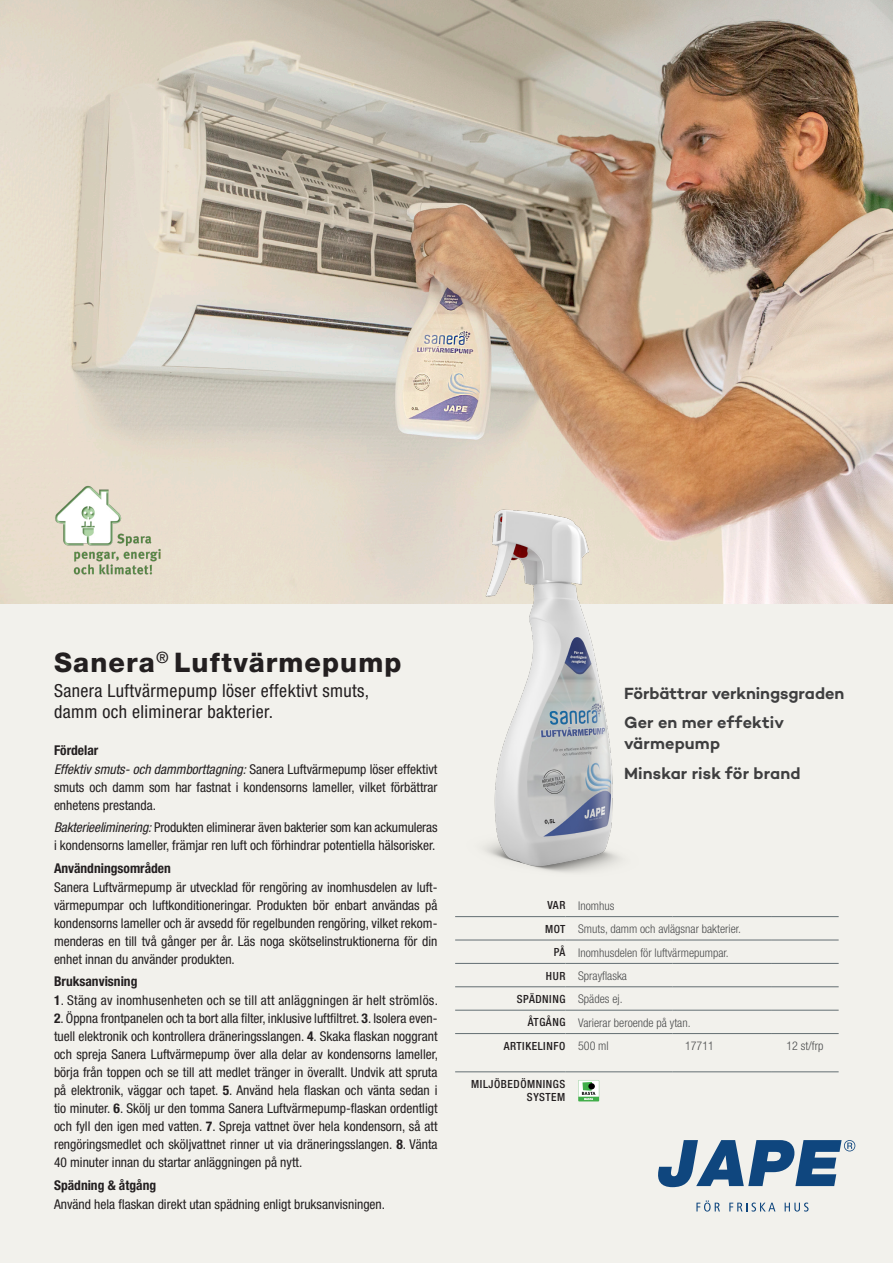
<style>
.page{position:relative;width:893px;height:1263px;background:#fff}
.page>*{position:absolute;margin:0;border:0;box-sizing:border-box;transform-origin:0 0}
.Produktnamn{font:800 27px "Helvetica Neue LT Std";letter-spacing:.04em;color:#231f20}
.Produktnamn_Beskrivning{font:condensed 18px/21px "Helvetica Neue LT Std";letter-spacing:.02em;color:#231f20}
.USP_-_Ny{font:600 16.5px/21px "Campton";letter-spacing:.005em;color:#3e3e3f}
.t1{font:condensed 13.5px/18px "Helvetica Neue LT Std";color:#231f20;text-align:justify}
.t2{font:condensed 13.5px "Helvetica Neue LT Std";letter-spacing:.02em;color:#231f20}
.t3{font:700 condensed 13.5px "Helvetica Neue LT Std";color:#231f20}
.Tabell_Bröd{font:300 condensed 12px "Helvetica Neue LT Std";color:#4b4c4d}
.Tabell_Rubrik{font:500 condensed 11.25px/13.5px "Helvetica Neue LT Std";letter-spacing:.05em;color:#231f20;text-align:right}
.s1{font-style:italic}
.s2{font-weight:700}
</style>
<div class="page">
<div style="left:0;top:604px;width:893px;height:659px;background:#f2f1ec"></div>
<img style="left:0;top:0;width:893px;height:604px">
<img style="left:54px;top:486px;width:107px;height:89px">
<hr style="left:455px;top:916px;width:110px;height:1px;background:#636e72">
<hr style="left:565px;top:916px;width:107px;height:1px;background:#636e72">
<hr style="left:672px;top:916px;width:99px;height:1px;background:#636e72">
<hr style="left:771px;top:916px;width:68px;height:1px;background:#636e72">
<hr style="left:455px;top:940px;width:110px;height:1px;background:#636e72">
<hr style="left:565px;top:940px;width:107px;height:1px;background:#636e72">
<hr style="left:672px;top:940px;width:99px;height:1px;background:#636e72">
<hr style="left:771px;top:940px;width:68px;height:1px;background:#636e72">
<hr style="left:455px;top:963px;width:110px;height:1px;background:#636e72">
<hr style="left:565px;top:963px;width:107px;height:1px;background:#636e72">
<hr style="left:672px;top:963px;width:99px;height:1px;background:#636e72">
<hr style="left:771px;top:963px;width:68px;height:1px;background:#636e72">
<hr style="left:455px;top:986px;width:110px;height:1px;background:#636e72">
<hr style="left:565px;top:986px;width:107px;height:1px;background:#636e72">
<hr style="left:672px;top:986px;width:99px;height:1px;background:#636e72">
<hr style="left:771px;top:986px;width:68px;height:1px;background:#636e72">
<hr style="left:455px;top:1010px;width:110px;height:1px;background:#636e72">
<hr style="left:565px;top:1010px;width:107px;height:1px;background:#636e72">
<hr style="left:672px;top:1010px;width:99px;height:1px;background:#636e72">
<hr style="left:771px;top:1010px;width:68px;height:1px;background:#636e72">
<hr style="left:455px;top:1033px;width:110px;height:1px;background:#636e72">
<hr style="left:565px;top:1033px;width:107px;height:1px;background:#636e72">
<hr style="left:672px;top:1033px;width:99px;height:1px;background:#636e72">
<hr style="left:771px;top:1033px;width:68px;height:1px;background:#636e72">
<hr style="left:455px;top:1071px;width:110px;height:1px;background:#636e72">
<hr style="left:565px;top:1071px;width:107px;height:1px;background:#636e72">
<hr style="left:672px;top:1071px;width:99px;height:1px;background:#636e72">
<hr style="left:771px;top:1071px;width:68px;height:1px;background:#636e72">
<svg style="left:578px;top:1080px;width:21px;height:21px"></svg>
<img style="left:402px;top:490px;width:291px;height:383px">
<svg style="left:696px;top:1200px;width:24px;height:11px"></svg>
<svg style="left:729px;top:1202px;width:46px;height:9px"></svg>
<svg style="left:785px;top:1202px;width:23px;height:9px"></svg>
<svg style="left:658px;top:1140px;width:197px;height:47px"></svg>
<p class="Produktnamn" style="left:54px;top:646px;width:349px">Sanera<sup>®</sup> Luftvärmepump</p>
<p class="Produktnamn_Beskrivning" style="left:54px;top:680px;width:317px">Sanera Luftvärmepump löser effektivt smuts, damm och eliminerar bakterier.</p>
<p class="t3" style="left:54px;top:742px;width:46px">Fördelar</p>
<p class="t1" style="left:54px;top:760px;width:385px"><span class="s1">Effektivsmuts-och dammborttagning:</span>Sanera Luftvärmepump löser effektivt smuts och damm som har fastnat i kondensorns lameller, vilket förbättrar enhetens prestanda.</p>
<p class="t1" style="left:54px;top:818px;width:385px"><span class="s1">Bakterieeliminering:</span>Produkten eliminerar även bakterier som kan ackumuleras i kondensorns lameller, främjar ren luft och förhindrar potentiella hälsorisker.</p>
<p class="t3" style="left:54px;top:860px;width:118px">Användningsområden</p>
<p class="t1" style="left:54px;top:878px;width:385px">Sanera Luftvärmepump är utvecklad för rengöring av inomhusdelen av luft&shy;värmepumpar och luftkonditioneringar. Produkten bör enbart användas på kondensorns lameller och är avsedd för regelbunden rengöring, vilket rekom&shy;menderas en till två gånger per år. Läs noga skötselinstruktionerna för din enhet innan du använder produkten.</p>
<p class="t3" style="left:54px;top:973px;width:85px">Bruksanvisning</p>
<p class="t2" style="left:54px;top:993px;width:385px"><span class="s2">1</span>. Stäng av inomhusenheten och se till att anläggningen är helt strömlös.</p>
<p class="t1" style="left:54px;top:1009px;width:385px"><span class="s2">2</span>. Öppna frontpanelen och ta bort alla filter, inklusive luftfiltret. <span class="s2">3</span>. Isolera even&shy;tuell elektronik och kontrollera dräneringsslangen. <span class="s2">4</span>. Skaka flaskan noggrant och spreja Sanera Luftvärmepump över alla delar av kondensorns lameller, börja från toppen och se till att medlet tränger in överallt. Undvik att spruta på elektronik, väggar och tapet. <span class="s2">5</span>. Använd hela flaskan och vänta sedan i tio minuter. <span class="s2">6</span>. Skölj ur den tomma Sanera Luftvärmepump-flaskan ordentligt och fyll den igen med vatten. <span class="s2">7</span>. Spreja vattnet över hela kondensorn, så att rengöringsmedlet och sköljvattnet rinner ut via dräneringsslangen. <span class="s2">8</span>. Vänta 40 minuter innan du startar anläggningen på nytt.</p>
<p class="t3" style="left:54px;top:1177px;width:104px">Spädning &amp; åtgång</p>
<p class="t1" style="left:54px;top:1195px;width:333px">Använd hela flaskan direkt utan spädning enligt bruksanvisningen.</p>
<p class="USP_-_Ny" style="left:624px;top:682px;width:222px">Förbättrar verkningsgraden</p>
<p class="USP_-_Ny" style="left:624px;top:712px;width:161px">Ger en mer effektiv värmepump</p>
<p class="USP_-_Ny" style="left:624px;top:762px;width:178px">Minskar risk för brand</p>
<p class="Tabell_Rubrik" style="left:547px;top:898px;width:19px">VAR</p>
<p class="Tabell_Bröd" style="left:578px;top:899px;width:38px">Inomhus</p>
<p class="Tabell_Rubrik" style="left:545px;top:922px;width:22px">MOT</p>
<p class="Tabell_Bröd" style="left:578px;top:922px;width:165px">Smuts, damm och avlägsnar bakterier.</p>
<p class="Tabell_Rubrik" style="left:554px;top:945px;width:13px">PÅ</p>
<p class="Tabell_Bröd" style="left:578px;top:945px;width:152px">Inomhusdelen för luftvärmepumpar.</p>
<p class="Tabell_Rubrik" style="left:546px;top:969px;width:21px">HUR</p>
<p class="Tabell_Bröd" style="left:578px;top:969px;width:50px">Sprayflaska</p>
<p class="Tabell_Rubrik" style="left:517px;top:992px;width:50px">SPÄDNING</p>
<p class="Tabell_Bröd" style="left:578px;top:992px;width:46px">Spädes ej.</p>
<p class="Tabell_Rubrik" style="left:528px;top:1015px;width:39px">ÅTGÅNG</p>
<p class="Tabell_Bröd" style="left:578px;top:1016px;width:114px">Varierar beroende på ytan.</p>
<p class="Tabell_Rubrik" style="left:504px;top:1039px;width:63px">ARTIKELINFO</p>
<p class="Tabell_Bröd" style="left:578px;top:1039px;width:32px">500 ml</p>
<p class="Tabell_Bröd" style="left:685px;top:1039px;width:30px">17711</p>
<p class="Tabell_Bröd" style="left:786px;top:1039px;width:38px">12 st/frp</p>
<p class="Tabell_Rubrik" style="left:471px;top:1077px;width:96px">MILJÖBEDÖMNINGS<br>SYSTEM</p>
</div>
